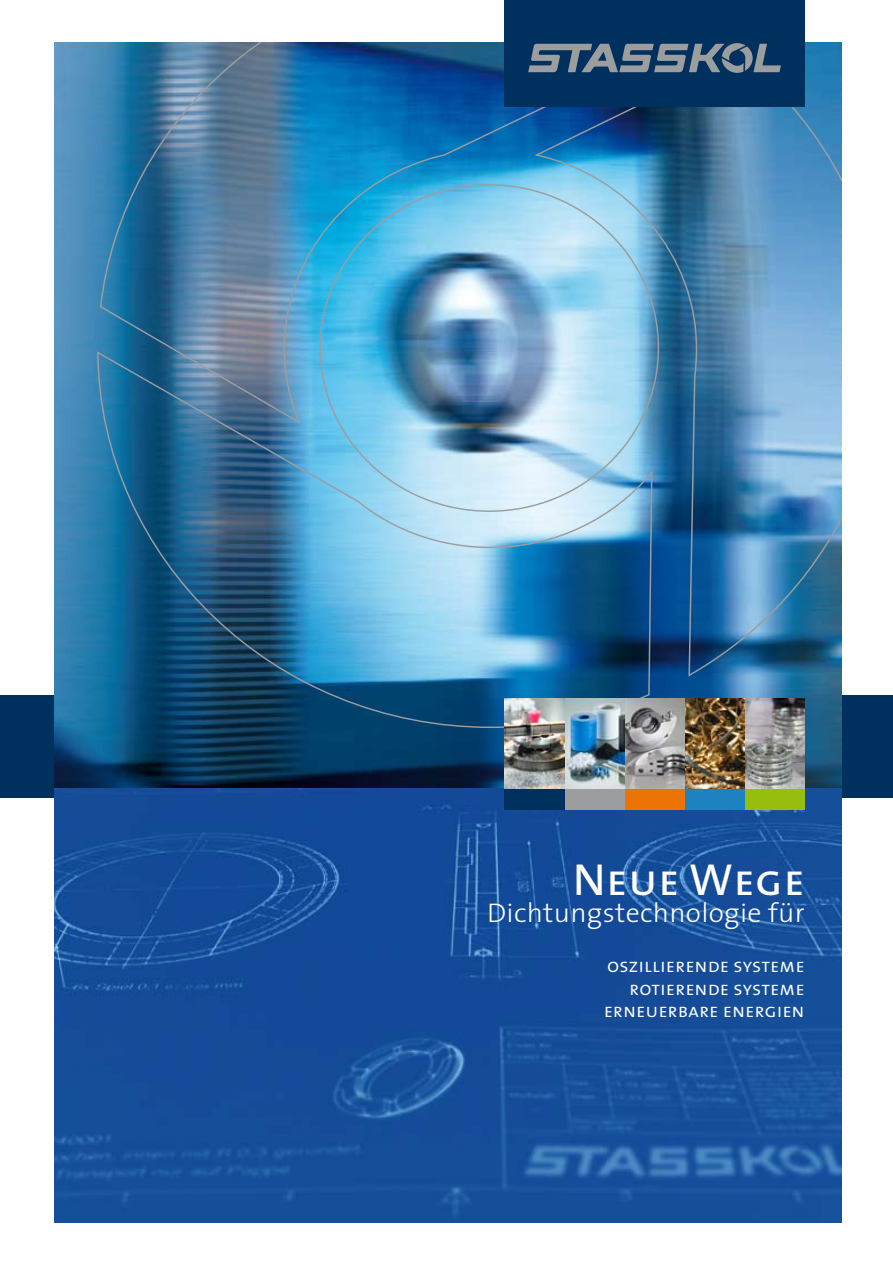
<style>
.page{position:relative;width:893px;height:1263px;background:#fff}
.page>*{position:absolute;margin:0;border:0;box-sizing:border-box;transform-origin:0 0}
.t1{font:45px "The Sans Regular Caps";letter-spacing:.01em;color:#fff;scale:1.04 1}
.t2{font:300 27px "The Sans";letter-spacing:.01em;color:#fff;scale:1.04 1}
.t3{font:19.5px/22.5px "The Sans Semi Light Caps";color:#fff;text-align:right;scale:1.04 1}
</style>
<div class="page">
<div style="left:0;top:695px;width:893px;height:102px;background:#00305d"></div>
<img style="left:54px;top:43px;width:788px;height:1179px">
<div style="left:745px;top:788px;width:60px;height:21px;background:#95be0f"></div>
<div style="left:685px;top:788px;width:60px;height:21px;background:#1f82c0"></div>
<div style="left:624px;top:788px;width:61px;height:21px;background:#ec7405"></div>
<div style="left:564px;top:788px;width:60px;height:21px;background:#9c9d9f"></div>
<div style="left:504px;top:788px;width:60px;height:21px;background:#00305d"></div>
<img style="left:97px;top:43px;width:745px;height:685px">
<div style="left:504px;top:0;width:301px;height:106px;background:#00305d"></div>
<svg style="left:528px;top:43px;width:253px;height:30px"></svg>
<img style="left:745px;top:698px;width:60px;height:90px">
<img style="left:685px;top:698px;width:60px;height:90px">
<svg style="left:624px;top:698px;width:61px;height:90px;background:#9a999a"></svg>
<img style="left:564px;top:698px;width:60px;height:90px">
<img style="left:504px;top:698px;width:60px;height:90px">
<p class="t1" style="left:573px;top:855px;width:224px">Neue Wege</p>
<p class="t2" style="left:487px;top:891px;width:307px">Dichtungstechnologie für</p>
<p class="t3" style="left:604px;top:955px;width:195px">oszillierende systeme rotierende systeme erneuerbare energien</p>
</div>
